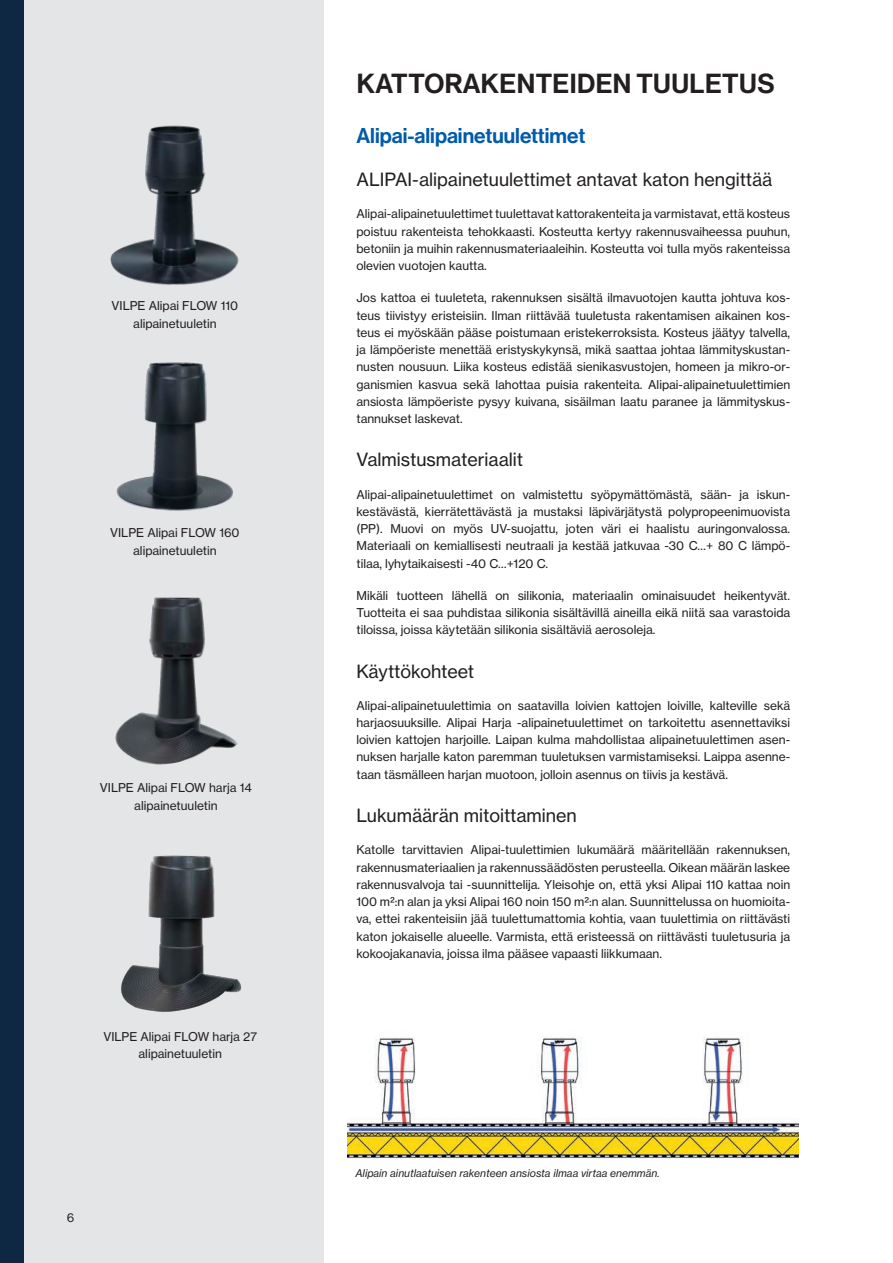
<style>
.page{position:relative;width:893px;height:1263px;background:#fff}
.page>*{position:absolute;margin:0;border:0;box-sizing:border-box;transform-origin:0 0}
.Kappaleiden_otsikot_2{font:27px "N Haas Grotesk DS Pro 65 Md";letter-spacing:.015em;color:#231f20}
.Alaotsikot_3{font:21px "N Haas Grotesk DS Pro 65 Md";color:#015aaa}
.Tuotenimet_4{font:18px "N Haas Grotesk TX Pro 55 Rg";color:#231f20}
.Leipäteksti{font:12px/17.2px "N Haas Grotesk TX Pro 55 Rg";color:#231f20;text-align:justify}
.Leipäteksti-2{font:10.5px "N Haas Grotesk TX Pro 56 It";color:#231f20}
</style>
<div class="page">
<div style="left:0;top:0;width:323px;height:1263px;background:#e4e5e7"></div>
<div style="left:0;top:0;width:23px;height:1263px;background:#0e2843"></div>
<img style="left:348px;top:1037px;width:450px;height:122px">
<img style="left:116px;top:362px;width:117px;height:149px">
<img style="left:110px;top:125px;width:129px;height:160px">
<img style="left:121px;top:855px;width:121px;height:157px">
<img style="left:115px;top:597px;width:123px;height:168px">
<p class="Leipäteksti" style="left:112px;top:297px;width:128px">VILPE Alipai FLOW 110</p>
<p class="Leipäteksti" style="left:133px;top:315px;width:85px">alipainetuuletin</p>
<p class="Leipäteksti" style="left:110px;top:524px;width:131px">VILPE Alipai FLOW 160</p>
<p class="Leipäteksti" style="left:133px;top:542px;width:85px">alipainetuuletin</p>
<p class="Leipäteksti" style="left:100px;top:779px;width:154px">VILPE Alipai FLOW harja 14</p>
<p class="Leipäteksti" style="left:134px;top:797px;width:85px">alipainetuuletin</p>
<p class="Leipäteksti" style="left:103px;top:1027px;width:155px">VILPE Alipai FLOW harja 27</p>
<p class="Leipäteksti" style="left:139px;top:1045px;width:85px">alipainetuuletin</p>
<p class="Leipäteksti" style="left:67px;top:1209px;width:9px">6</p>
<p class="Kappaleiden_otsikot_2" style="left:357px;top:68px;width:420px">KATTORAKENTEIDEN TUULETUS</p>
<p class="Alaotsikot_3" style="left:356px;top:123px;width:230px">Alipai-alipainetuulettimet</p>
<p class="Tuotenimet_4" style="left:356px;top:169px;width:417px">ALIPAI-alipainetuulettimet antavat katon hengittää</p>
<p class="Leipäteksti" style="left:356px;top:205px;width:435px">Alipai-alipainetuulettimet tuulettavat kattorakenteita ja varmistavat, että kosteus poistuu rakenteista tehokkaasti. Kosteutta kertyy rakennusvaiheessa puuhun, betoniin ja muihin rakennusmateriaaleihin. Kosteutta voi tulla myös rakenteissa olevien vuotojen kautta.</p>
<p class="Leipäteksti" style="left:356px;top:289px;width:435px">Jos kattoa ei tuuleteta, rakennuksen sisältä ilmavuotojen kautta johtuva kos&shy;teus tiivistyy eristeisiin. Ilman riittävää tuuletusta rakentamisen aikainen kos&shy;teus ei myöskään pääse poistumaan eristekerroksista. Kosteus jäätyy talvella, ja lämpöeriste menettää eristyskykynsä, mikä saattaa johtaa lämmityskustan&shy;nusten nousuun. Liika kosteus edistää sienikasvustojen, homeen ja mikro-or&shy;ganismien kasvua sekä lahottaa puisia rakenteita. Alipai-alipainetuulettimien ansiosta lämpöeriste pysyy kuivana, sisäilman laatu paranee ja lämmityskus&shy;tannukset laskevat.</p>
<p class="Tuotenimet_4" style="left:356px;top:449px;width:168px">Valmistusmateriaalit</p>
<p class="Leipäteksti" style="left:356px;top:485px;width:435px">Alipai-alipainetuulettimet on valmistettu syöpymättömästä, sään- ja iskun&shy;kestävästä, kierrätettävästä ja mustaksi läpivärjätystä polypropeenimuovista (PP). Muovi on myös UV-suojattu, joten väri ei haalistu auringonvalossa.<br>Materiaali on kemiallisesti neutraali ja kestää jatkuvaa -30 C…+ 80 C lämpö&shy;tilaa, lyhytaikaisesti -40 C…+120 C.</p>
<p class="Leipäteksti" style="left:356px;top:587px;width:435px">Mikäli tuotteen lähellä on silikonia, materiaalin ominaisuudet heikentyvät.<br>Tuotteita ei saa puhdistaa silikonia sisältävillä aineilla eikä niitä saa varastoida tiloissa, joissa käytetään silikonia sisältäviä aerosoleja.</p>
<p class="Tuotenimet_4" style="left:356px;top:660px;width:119px">Käyttökohteet</p>
<p class="Leipäteksti" style="left:356px;top:697px;width:435px">Alipai-alipainetuulettimia on saatavilla loivien kattojen loiville, kalteville sekä harjaosuuksille. Alipai Harja -alipainetuulettimet on tarkoitettu asennettaviksi loivien kattojen harjoille. Laipan kulma mahdollistaa alipainetuulettimen asen&shy;nuksen harjalle katon paremman tuuletuksen varmistamiseksi. Laippa asenne&shy;taan täsmälleen harjan muotoon, jolloin asennus on tiivis ja kestävä.</p>
<p class="Tuotenimet_4" style="left:356px;top:804px;width:222px">Lukumäärän mitoittaminen</p>
<p class="Leipäteksti" style="left:356px;top:841px;width:435px">Katolle tarvittavien Alipai-tuulettimien lukumäärä määritellään rakennuksen, rakennusmateriaalien ja rakennussäädösten perusteella. Oikean määrän laskee rakennusvalvoja tai -suunnittelija. Yleisohje on, että yksi Alipai 110 kattaa noin 100 m²:n alan ja yksi Alipai 160 noin 150 m²:n alan. Suunnittelussa on huomioita&shy;va, ettei rakenteisiin jää tuulettumattomia kohtia, vaan tuulettimia on riittävästi katon jokaiselle alueelle. Varmista, että eristeessä on riittävästi tuuletusuria ja kokoojakanavia, joissa ilma pääsee vapaasti liikkumaan.</p>
<p class="Leipäteksti-2" style="left:355px;top:1167px;width:306px">Alipain ainutlaatuisen rakenteen ansiosta ilmaa virtaa enemmän.</p>
</div>
